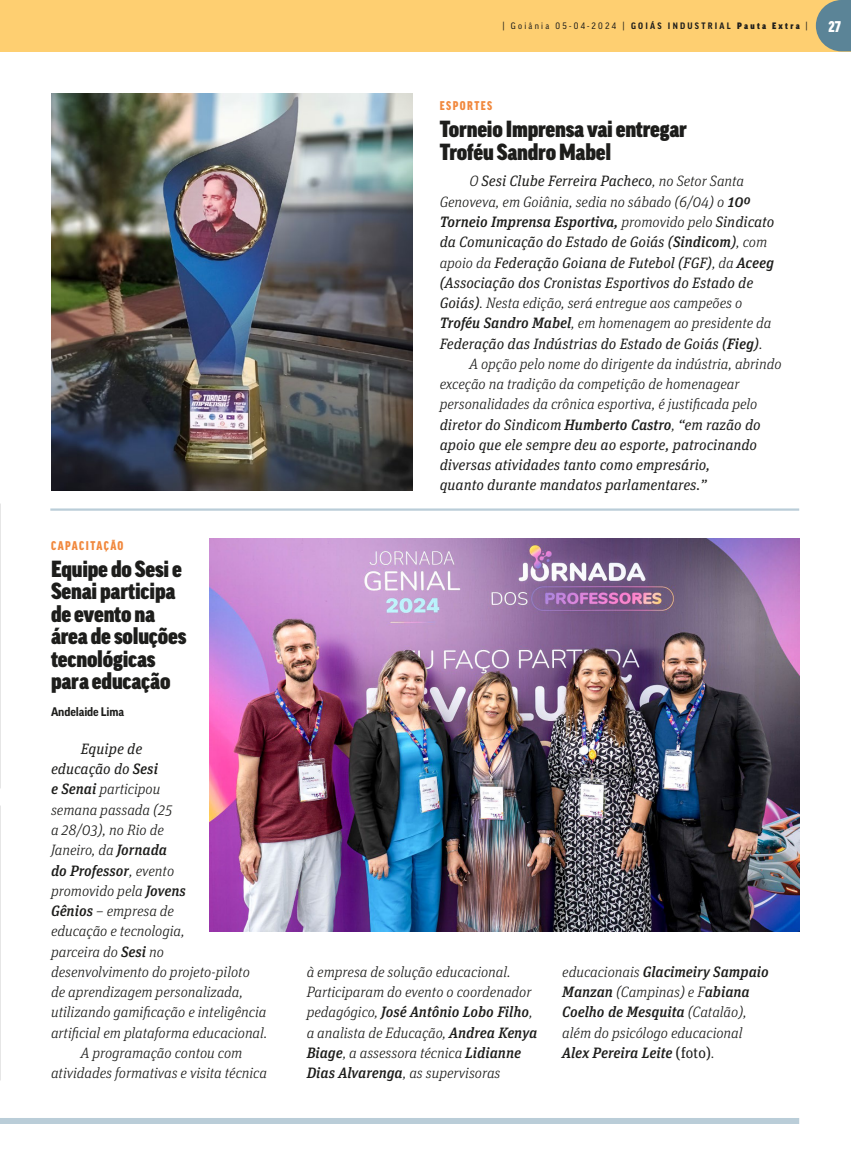
<style>
.page{position:relative;width:851px;height:1149px;background:#fff}
.page>*{position:absolute;margin:0;border:0;box-sizing:border-box;transform-origin:0 0}
.t1{font:22.5px/22.5px "Good Pro Narr Ultra";letter-spacing:-.01em;color:#1d1d1b}
.t2{font:italic 300 15px/20.2px "Unit Slab Pro";color:#1d1d1b}
.t3{font:italic 15px "Unit Slab Pro";color:#1d1d1b}
.t4{font:italic 500 15px "Unit Slab Pro";color:#1d1d1b}
.t5{font:900 condensed 15px "Good Pro";color:#fff}
.t6{font:900 condensed 13.5px "Good Headline Pro";letter-spacing:.11em;color:#f1883d}
.t7{font:700 12px "Good Pro";letter-spacing:-.01em;color:#1d1d1b}
.t8{font:9px "Good Pro Narr News";letter-spacing:.25em;color:#1d1d1b}
.s1{font-weight:500}
.s2{font-weight:300}
.s3{font-family:"Good Pro Narr";font-weight:700}
.s4{font-family:"Good Pro Narr Ultra"}
.s5{font-weight:400}
.s6{font-weight:400;font-style:normal}
</style>
<div class="page">
<div style="left:0;top:0;width:850px;height:51px;background:#fecf71"></div>
<div style="left:0;top:1117px;width:799px;height:6px;background:#bacdd8"></div>
<svg style="left:815px;top:0;width:35px;height:51px"></svg>
<img style="left:0;top:805px;width:1px;height:275px">
<img style="left:0;top:503px;width:1px;height:285px">
<hr style="left:50px;top:508px;width:749px;height:2px;background:#bacdd8">
<img style="left:52px;top:93px;width:360px;height:397px">
<img style="left:209px;top:538px;width:590px;height:393px">
<p class="t6" style="left:51px;top:539px;width:74px">CAPACITAÇÃO</p>
<h1 class="t1" style="left:51px;top:557px;width:137px">Equipe do Sesi e<br>Senai participa de evento na área de soluções tecnológicas para educação</h1>
<p class="t7" style="left:51px;top:704px;width:75px">Andelaide Lima</p>
<p class="t3" style="left:81px;top:738px;width:63px">Equipe de</p>
<p class="t3" style="left:51px;top:758px;width:108px">educação do <span class="s1">Sesi</span></p>
<p class="t2" style="left:51px;top:778px;width:111px"><span class="s1">e Senai</span> participou</p>
<p class="t2" style="left:51px;top:798px;width:123px">semana passada (25</p>
<p class="t2" style="left:51px;top:818px;width:114px">a 28/03), no Rio de</p>
<p class="t2" style="left:51px;top:839px;width:117px">Janeiro, da <span class="s1">Jornada</span></p>
<p class="t4" style="left:51px;top:859px;width:125px">do Professor<span class="s2">, evento</span></p>
<p class="t2" style="left:51px;top:879px;width:136px">promovido pela <span class="s1">Jovens</span></p>
<p class="t2" style="left:51px;top:899px;width:124px"><span class="s1">Gênios</span> – empresa de</p>
<p class="t2" style="left:51px;top:920px;width:135px">educação e tecnologia,</p>
<p class="t2" style="left:51px;top:940px;width:114px">parceira do <span class="s1">Sesi</span> no</p>
<p class="t2" style="left:51px;top:960px;width:200px">desenvolvimento do projeto-piloto</p>
<p class="t2" style="left:51px;top:980px;width:193px">de aprendizagem personalizada,</p>
<p class="t2" style="left:51px;top:1001px;width:217px">utilizando gamificação e inteligência</p>
<p class="t2" style="left:51px;top:1021px;width:218px">artificial em plataforma educacional.</p>
<p class="t2" style="left:81px;top:1041px;width:163px">A programação contou com</p>
<p class="t2" style="left:51px;top:1061px;width:217px">atividades formativas e visita técnica</p>
<p class="t8" style="left:502px;top:21px;width:307px">| Goiânia 05-04-2024 | <span class="s3">GOIÁS INDUSTRIAL</span> <span class="s4">Pauta Extra</span> |</p>
<p class="t5" style="left:828px;top:18px;width:14px">27</p>
<p class="t6" style="left:439px;top:100px;width:54px">ESPORTES</p>
<h1 class="t1" style="left:439px;top:118px;width:249px">Torneio Imprensa vai entregar<br>Troféu Sandro Mabel</h1>
<p class="t3" style="left:469px;top:171px;width:276px"><span class="s2">O</span> Sesi Clube Ferreira Pacheco<span class="s2">, no Setor Santa</span></p>
<p class="t2" style="left:439px;top:191px;width:312px">Genoveva, em Goiânia, sedia no sábado (6/04) o <span class="s1">10º</span></p>
<p class="t4" style="left:439px;top:211px;width:336px">Torneio Imprensa Esportiva, <span class="s2">promovido pelo</span> <span class="s5">Sindicato</span></p>
<p class="t3" style="left:439px;top:232px;width:329px">da Comunicação do Estado de Goiás (<span class="s1">Sindicom</span>)<span class="s2">, com</span></p>
<p class="t3" style="left:439px;top:252px;width:335px"><span class="s2">apoio da</span> Federação Goiana de Futebol (FGF)<span class="s2">, da</span> <span class="s1">Aceeg</span></p>
<p class="t3" style="left:439px;top:272px;width:315px">(Associação dos Cronistas Esportivos do Estado de</p>
<p class="t2" style="left:439px;top:292px;width:304px"><span class="s5">Goiás)</span>. Nesta edição, será entregue aos campeões o</p>
<p class="t2" style="left:439px;top:312px;width:333px"><span class="s1">Troféu Sandro Mabel</span>, em homenagem ao presidente da</p>
<p class="t3" style="left:439px;top:333px;width:324px">Federação das Indústrias do Estado de Goiás (<span class="s1">Fieg</span>)<span class="s2">.</span></p>
<p class="t2" style="left:469px;top:353px;width:313px">A opção pelo nome do dirigente da indústria, abrindo</p>
<p class="t2" style="left:439px;top:373px;width:301px">exceção na tradição da competição de homenagear</p>
<p class="t2" style="left:439px;top:393px;width:319px">personalidades da crônica esportiva, é justificada pelo</p>
<p class="t3" style="left:439px;top:414px;width:322px">diretor do Sindicom <span class="s1">Humberto Castro</span><span class="s2">,</span> “em razão do</p>
<p class="t3" style="left:439px;top:434px;width:319px">apoio que ele sempre deu ao esporte, patrocinando</p>
<p class="t3" style="left:439px;top:455px;width:272px">diversas atividades tanto como empresário,</p>
<p class="t3" style="left:439px;top:475px;width:268px">quanto durante mandatos parlamentares.”</p>
<p class="t2" style="left:306px;top:960px;width:232px">à empresa de solução educacional.<br>Participaram do evento o coordenador pedagógico, <span class="s1">José Antônio Lobo Filho</span>, a analista de Educação, <span class="s1">Andrea Kenya Biage</span>, a assessora técnica <span class="s1">Lidianne Dias Alvarenga</span>, as supervisoras</p>
<p class="t2" style="left:562px;top:960px;width:208px">educacionais <span class="s1">Glacimeiry Sampaio<br>Manzan</span> (Campinas) e F<span class="s1">abiana<br>Coelho de Mesquita</span> (Catalão), além do psicólogo educacional<br><span class="s1">Alex Pereira Leite</span> <span class="s6">(foto)</span>.</p>
</div>
